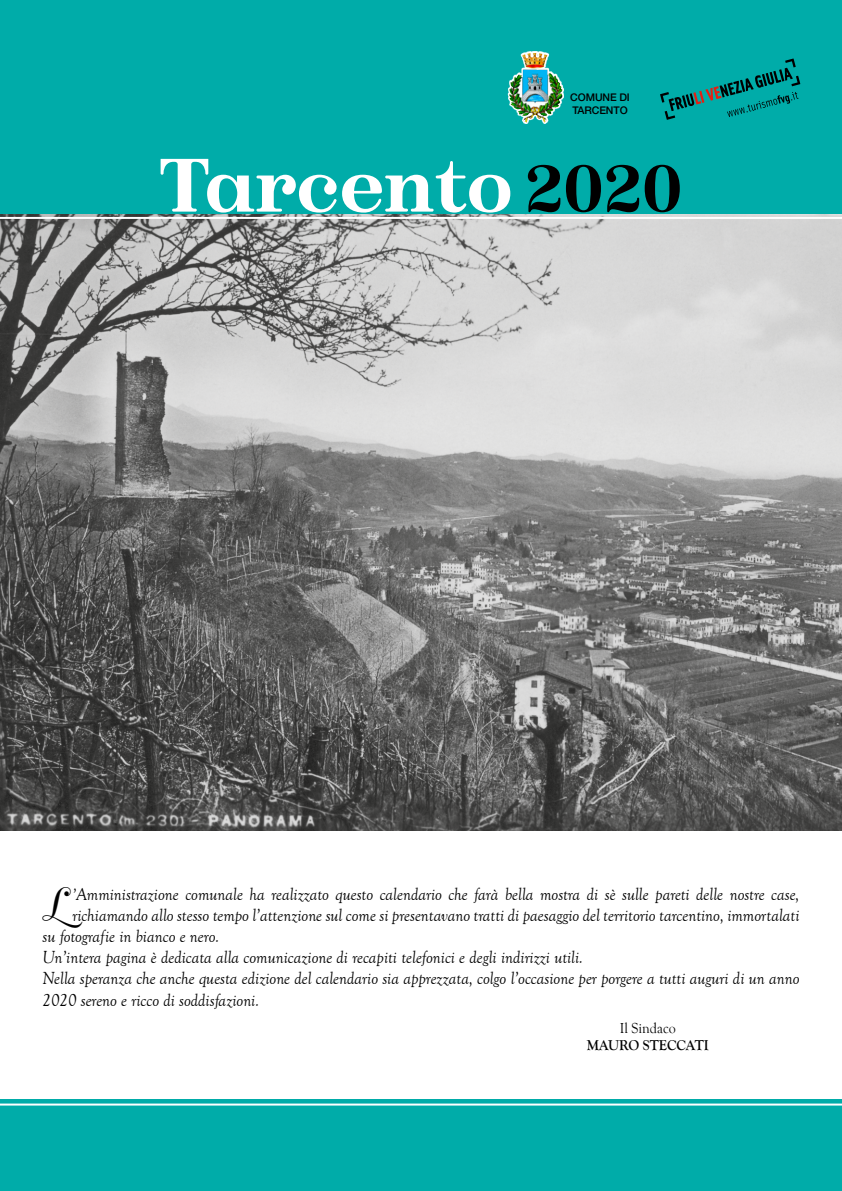
<style>
.page{position:relative;width:842px;height:1191px;background:#fff}
.page>*{position:absolute;margin:0;border:0;box-sizing:border-box;transform-origin:0 0}
.t1{font:900 80px "Isabel";letter-spacing:-.01em;color:#fff}
.t2{font:45.5px "Bellevue";color:#000;scale:.94 1}
.t3{font:italic 18px "Goudy Old Style T";color:#000;scale:.94 1}
.t4{font:700 14.9px "Goudy Old Style T";color:#000;scale:.94 1}
.t5{font:14.9px "Goudy Old Style T";color:#000;scale:.94 1}
.t6{font:500 10.6px/12.7px "Helvetica Neue LT Std";letter-spacing:-.01em;color:#000}
.s1{font-weight:700;font-size:70px;color:#000}
.s2{font-size:17px}
</style>
<div class="page">
<img style="left:0;top:213px;width:842px;height:617px">
<div style="left:0;top:1099px;width:842px;height:92px;background:#00aca9"></div>
<div style="left:0;top:0;width:842px;height:213px;background:#00aca9"></div>
<img style="left:508px;top:52px;width:56px;height:72px">
<img style="left:509px;top:53px;width:38px;height:41px">
<svg style="left:660px;top:59px;width:140px;height:61px"></svg>
<hr style="left:0;top:1103px;width:842px;height:2px;background:#fff">
<hr style="left:0;top:217px;width:842px;height:2px;background:#fff">
<p class="t6" style="left:570px;top:91px;width:61px">COMUNE DI<br>TARCENTO</p>
<h1 class="t1" style="left:159px;top:137px;width:525px">Tarcento <span class="s1">2020</span></h1>
<h2 class="t2" style="left:39px;top:879px;width:28px">L</h2>
<p class="t3" style="left:72px;top:884px;width:775px"><span class="s2">’</span>Amministrazione comunale ha realizzato questo calendario che farà bella mostra di sè sulle pareti delle nostre case,</p>
<p class="t3" style="left:72px;top:905px;width:775px">richiamando allo stesso tempo l’attenzione sul come si presentavano tratti di paesaggio del territorio tarcentino, immortalati</p>
<p class="t3" style="left:43px;top:926px;width:190px">su fotografie in bianco e nero.</p>
<p class="t3" style="left:43px;top:947px;width:577px">Un’intera pagina è dedicata alla comunicazione di recapiti telefonici e degli indirizzi utili.</p>
<p class="t3" style="left:43px;top:969px;width:807px">Nella speranza che anche questa edizione del calendario sia apprezzata, colgo l’occasione per porgere a tutti auguri di un anno</p>
<p class="t3" style="left:43px;top:990px;width:232px">2020 sereno e ricco di soddisfazioni.</p>
<p class="t5" style="left:620px;top:1020px;width:61px">Il Sindaco</p>
<p class="t4" style="left:587px;top:1037px;width:131px">MAURO STECCATI</p>
</div>
